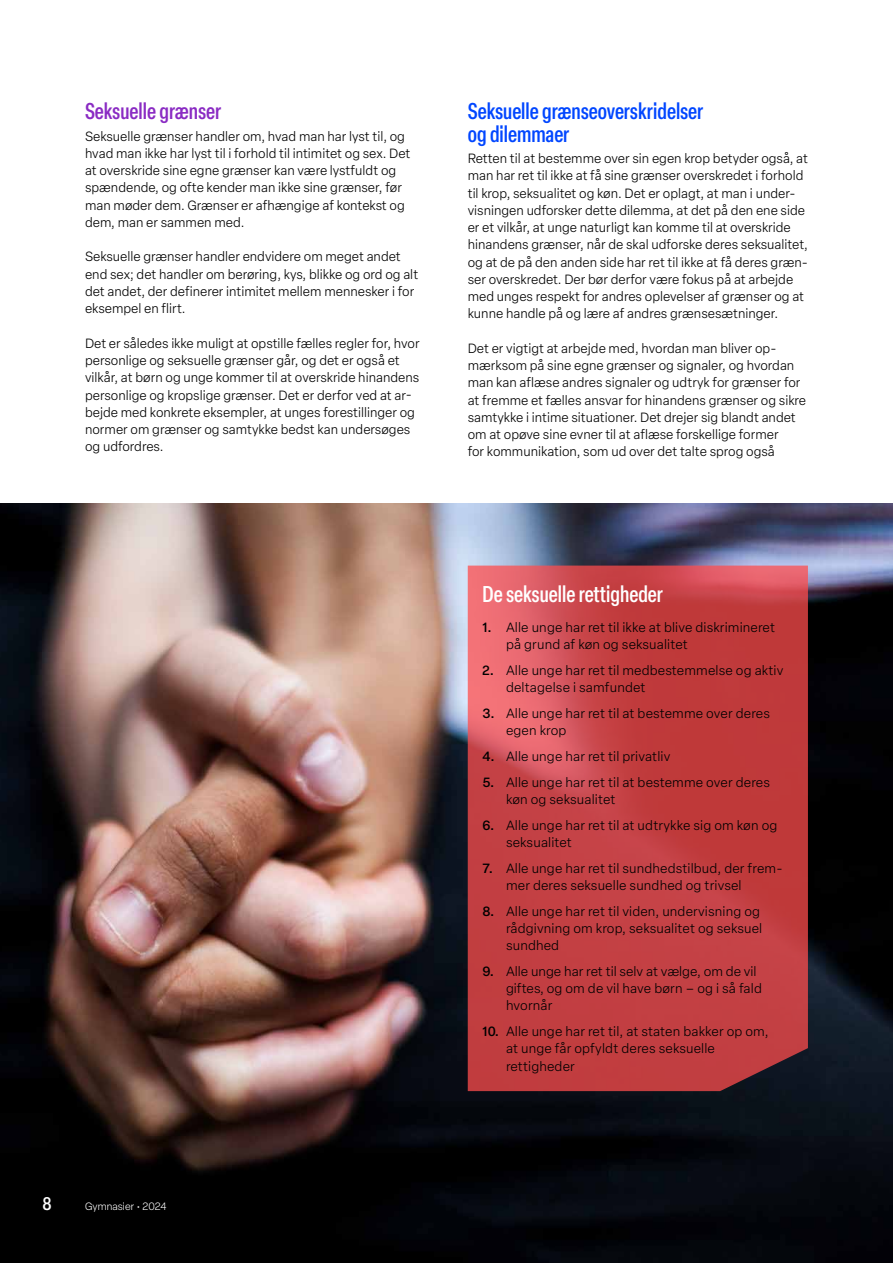
<style>
.page{position:relative;width:893px;height:1263px;background:#fff}
.page>*{position:absolute;margin:0;border:0;box-sizing:border-box;transform-origin:0 0}
.t1{font:500 condensed 22.5px/22.5px "Elza";color:#0046ff}
.t2{font:500 condensed 22.5px "Elza";color:#fff}
.t3{font:500 condensed 22.5px "Elza";color:#8a2bc3}
.t4{font:500 condensed 18px "Elza";color:#fff}
.t5{font:300 13.2px/17.2px "Elza Text";color:#000}
.t6{font:300 10.5px "Elza";letter-spacing:.01em;color:#fff}
.s1{font-weight:500}
</style>
<div class="page">
<img style="left:0;top:504px;width:893px;height:759px">
<svg style="left:468px;top:566px;width:340px;height:525px;background:#c54346"></svg>
<h1 class="t3" style="left:85px;top:96px;width:138px">Seksuelle grænser</h1>
<p class="t5" style="left:85px;top:127px;width:327px">Seksuelle grænser handler om, hvad man har lyst til, og hvad man ikke har lyst til i forhold til intimitet og sex. Det at overskride sine egne grænser kan være lystfuldt og spændende, og ofte kender man ikke sine grænser, før man møder dem. Grænser er afhængige af kontekst og dem, man er sammen med.</p>
<p class="t5" style="left:85px;top:247px;width:335px">Seksuelle grænser handler endvidere om meget andet end sex; det handler om berøring, kys, blikke og ord og alt det andet, der definerer intimitet mellem mennesker i for eksempel en flirt.</p>
<p class="t5" style="left:85px;top:334px;width:336px">Det er således ikke muligt at opstille fælles regler for, hvor personlige og seksuelle grænser går, og det er også et vilkår, at børn og unge kommer til at overskride hinandens personlige og kropslige grænser. Det er derfor ved at ar&shy;bejde med konkrete eksempler, at unges forestillinger og normer om grænser og samtykke bedst kan undersøges og udfordres.</p>
<h1 class="t1" style="left:468px;top:99px;width:237px">Seksuelle grænseoverskridelser og dilemmaer</h1>
<p class="t5" style="left:468px;top:149px;width:342px">Retten til at bestemme over sin egen krop betyder også, at man har ret til ikke at få sine grænser overskredet i forhold til krop, seksualitet og køn. Det er oplagt, at man i under&shy;visningen udforsker dette dilemma, at det på den ene side er et vilkår, at unge naturligt kan komme til at overskride hinandens grænser, når de skal udforske deres seksualitet, og at de på den anden side har ret til ikke at få deres græn&shy;ser overskredet. Der bør derfor være fokus på at arbejde med unges respekt for andres oplevelser af grænser og at kunne handle på og lære af andres grænsesætninger.</p>
<p class="t5" style="left:468px;top:339px;width:340px">Det er vigtigt at arbejde med, hvordan man bliver op&shy;mærksom på sine egne grænser og signaler, og hvordan man kan aflæse andres signaler og udtryk for grænser for at fremme et fælles ansvar for hinandens grænser og sikre samtykke i intime situationer. Det drejer sig blandt andet om at opøve sine evner til at aflæse forskellige former<br>for kommunikation, som ud over det talte sprog også</p>
<h2 class="t4" style="left:43px;top:1192px;width:11px">8</h2>
<p class="t6" style="left:85px;top:1200px;width:83px">Gymnasier • 2024</p>
<h1 class="t2" style="left:483px;top:579px;width:182px">De seksuelle rettigheder</h1>
<p class="t5" style="left:506px;top:618px;width:270px;text-indent:-23px"><span class="s1">1.</span> Alle unge har ret til ikke at blive diskrimineret på grund af køn og seksualitet</p>
<p class="t5" style="left:506px;top:661px;width:279px;text-indent:-23px"><span class="s1">2.</span> Alle unge har ret til medbestemmelse og aktiv deltagelse i samfundet</p>
<p class="t5" style="left:506px;top:704px;width:266px;text-indent:-23px"><span class="s1">3.</span> Alle unge har ret til at bestemme over deres egen krop</p>
<p class="t5" style="left:483px;top:747px;width:189px"><span class="s1">4.</span> Alle unge har ret til privatliv</p>
<p class="t5" style="left:506px;top:773px;width:266px;text-indent:-23px"><span class="s1">5.</span> Alle unge har ret til at bestemme over deres køn og seksualitet</p>
<p class="t5" style="left:506px;top:816px;width:273px;text-indent:-23px"><span class="s1">6.</span> Alle unge har ret til at udtrykke sig om køn og seksualitet</p>
<p class="t5" style="left:506px;top:859px;width:278px;text-indent:-23px"><span class="s1">7.</span> Alle unge har ret til sundhedstilbud, der frem&shy;mer deres seksuelle sundhed og trivsel</p>
<p class="t5" style="left:506px;top:902px;width:258px;text-indent:-23px"><span class="s1">8.</span> Alle unge har ret til viden, undervisning og rådgivning om krop, seksualitet og seksuel sundhed</p>
<p class="t5" style="left:506px;top:962px;width:257px;text-indent:-23px"><span class="s1">9.</span> Alle unge har ret til selv at vælge, om de vil giftes, og om de vil have børn – og i så fald hvornår</p>
<p class="t5" style="left:506px;top:1022px;width:264px;text-indent:-23px"><span class="s1">10.</span> Alle unge har ret til, at staten bakker op om, at unge får opfyldt deres seksuelle rettigheder</p>
</div>
